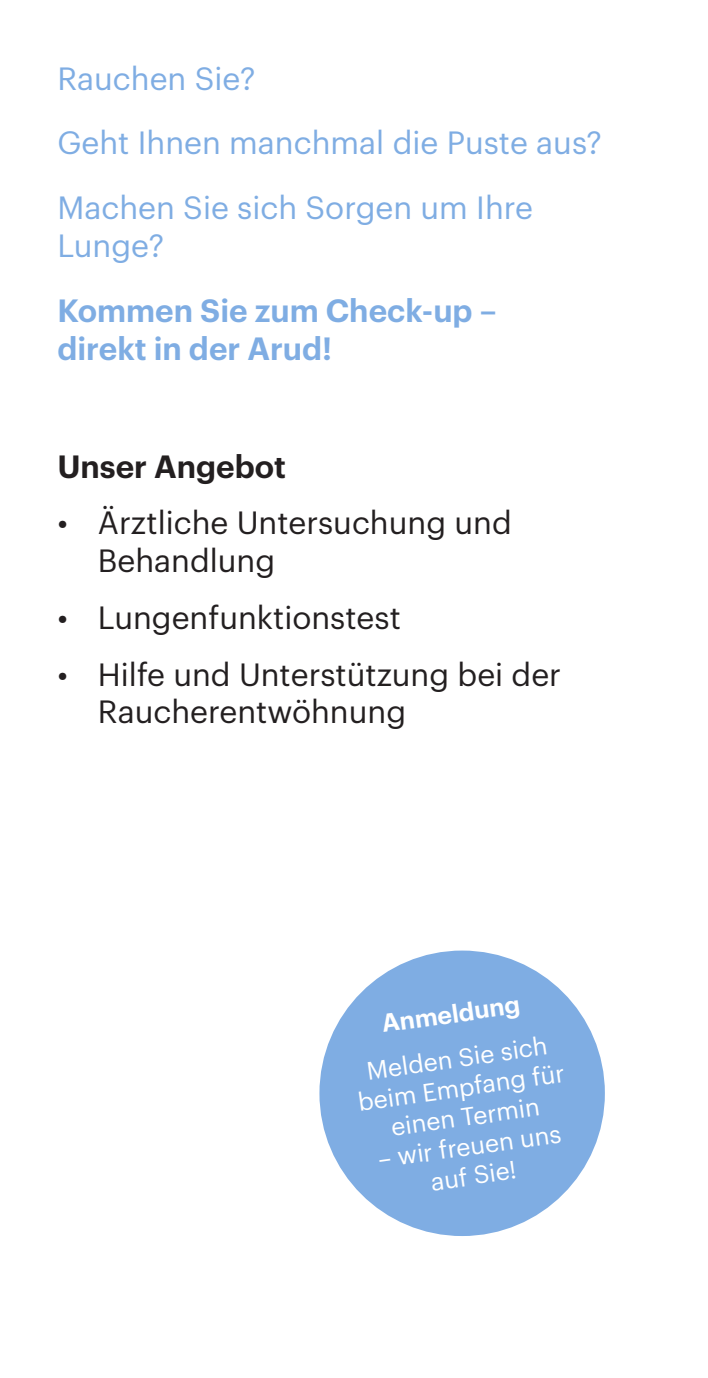
<style>
.page{position:relative;width:708px;height:1378px;background:#fff}
.page>*{position:absolute;margin:0;border:0;box-sizing:border-box;transform-origin:0 0}
.t1{font:31.5px/37.8px "Graphik";color:#231f20}
.t2{font:31.5px/37.8px "Graphik";color:#7fade3}
.t3{font:600 31.5px/37.8px "Graphik";color:#7fade3}
.t4{font:600 31.5px "Graphik";color:#231f20}
.t5{font:24.75px/29.7px "Graphik";color:#fff;text-align:center}
.t6{font:600 24.75px "Graphik";color:#fff}
</style>
<div class="page">
<div style="left:319px;top:950px;width:286px;height:286px;background:#7fade3;border-radius:50%"></div>
<p class="t2" style="left:57px;top:57px;width:200px">Rauchen Sie?</p>
<p class="t2" style="left:57px;top:121px;width:546px">Geht Ihnen manchmal die Puste aus?</p>
<p class="t2" style="left:57px;top:186px;width:477px">Machen Sie sich Sorgen um Ihre<br>Lunge?</p>
<p class="t3" style="left:57px;top:289px;width:441px">Kommen Sie zum Check-up – direkt in der Arud!</p>
<p class="t4" style="left:57px;top:443px;width:230px">Unser Angebot</p>
<p class="t1" style="left:98px;top:501px;width:415px;text-indent:-40px">• Ärztliche Untersuchung und<br>Behandlung</p>
<p class="t1" style="left:57px;top:596px;width:345px">• Lungenfunktionstest</p>
<p class="t1" style="left:98px;top:652px;width:465px;text-indent:-40px">• Hilfe und Unterstützung bei der<br>Raucherentwöhnung</p>
<p class="t6" style="left:379px;top:1004px;width:141px;rotate:-8deg">Anmeldung</p>
<p class="t5" style="left:352px;top:1055px;width:210px;rotate:-8deg">Melden Sie sich beim Empfang für einen Termin</p>
<p class="t5" style="left:376px;top:1142px;width:186px;rotate:-8deg">– wir freuen uns auf Sie!</p>
</div>
